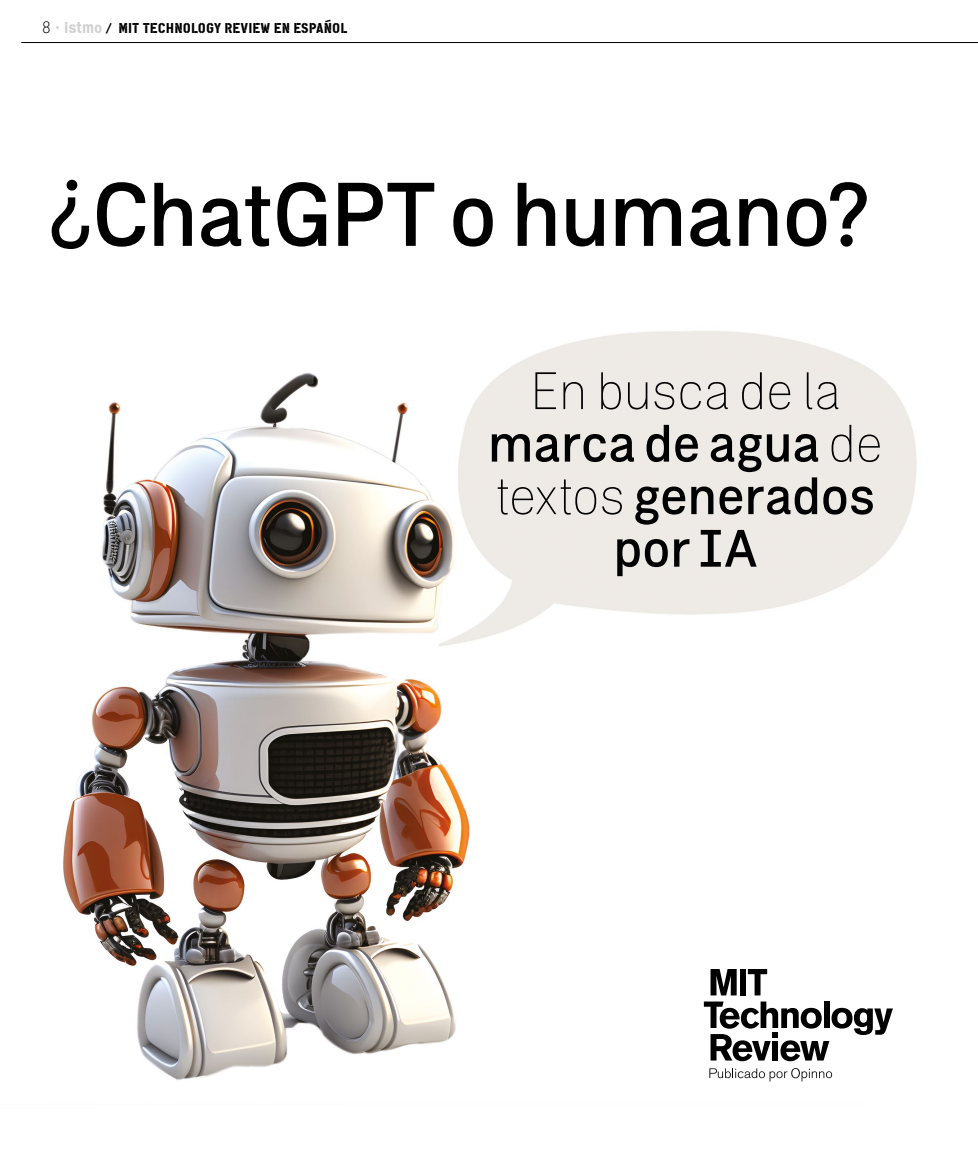
<style>
.page{position:relative;width:978px;height:1170px;background:#fff}
.page>*{position:absolute;margin:0;border:0;box-sizing:border-box;transform-origin:0 0}
.t1{font:500 90px "Zimmer";letter-spacing:-.03em;color:#000}
.t2{font:500 52.5px/52.5px "Zimmer";letter-spacing:-.015em;color:#000;text-align:center}
.t3{font:14.25px "Cargo";letter-spacing:.005em;color:#000}
.s1{font-family:"Numbers Revenue";font-size:16.5px}
.s2{font-family:"Zimmer";font-weight:500;font-size:15.75px;color:#d0d0d0}
.s3{font-size:15.75px;color:#d0d0d0}
.s4{font-size:15px;color:#d0d0d0}
.s5{font-size:13.5px}
.s6{font-weight:100}
</style>
<div class="page">
<hr style="left:21px;top:42px;width:957px;height:1px;background:#000">
<img style="left:63px;top:331px;width:854px;height:751px">
<svg style="left:704px;top:1001px;width:189px;height:60px"></svg>
<div style="left:740px;top:968px;width:6px;height:27px;background:#000"></div>
<svg style="left:711px;top:968px;width:26px;height:27px"></svg>
<svg style="left:748px;top:968px;width:19px;height:27px"></svg>
<svg style="left:709px;top:1067px;width:123px;height:14px"></svg>
<p class="t3" style="left:41px;top:19px;width:307px"><span class="s1">8</span> <span class="s2">•</span> <span class="s3">istm</span><span class="s4">o</span> <span class="s5">/</span> MIT TECHNOLOGY REVIEW EN ESPAÑOL</p>
<h1 class="t1" style="left:49px;top:160px;width:822px"><span class="s6">¿</span>ChatGPT o humano?</h1>
<p class="t2" style="left:488px;top:364px;width:397px"><span class="s6">En busca de la </span>marca de agua <span class="s6">de textos</span> generados por IA</p>
</div>
